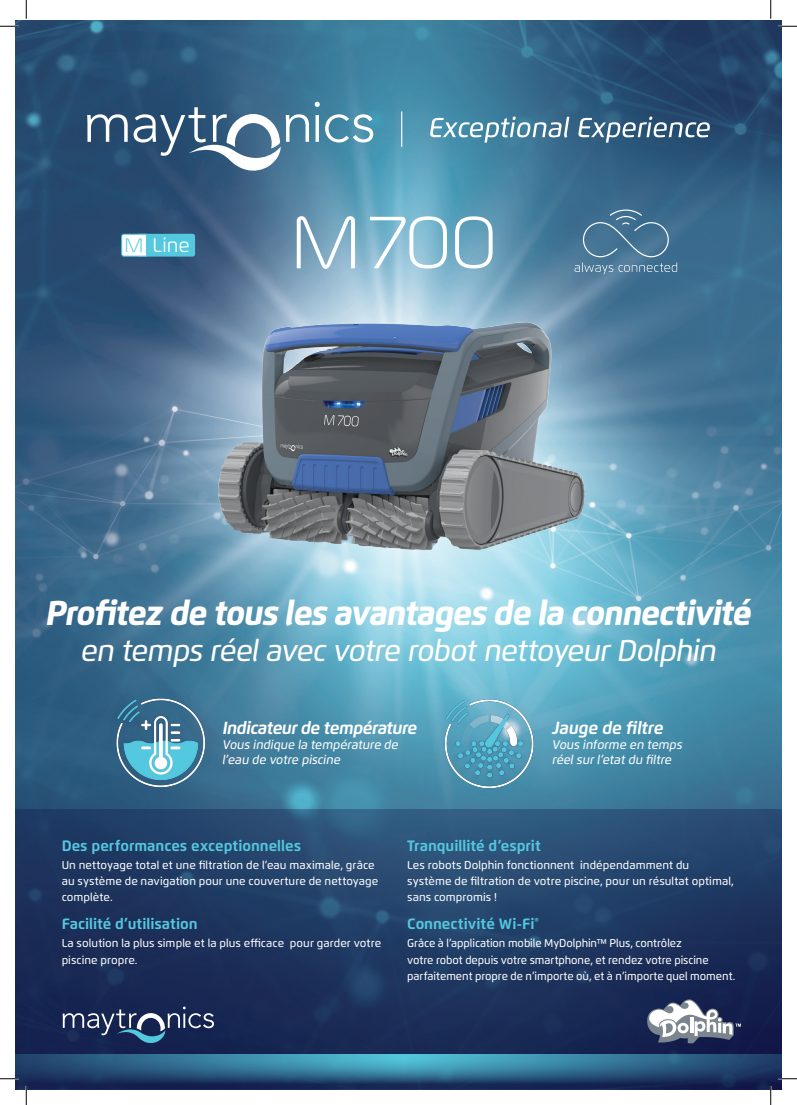
<style>
.page{position:relative;width:797px;height:1105px;background:#fff}
.page>*{position:absolute;margin:0;border:0;box-sizing:border-box;transform-origin:0 0}
.t1{font:300 73.5px "Magistral";color:#fff}
.t2{font:italic 800 34.38px "Flexo";letter-spacing:-.04em;color:#fff}
.t3{font:italic 500 30px "Flexo";letter-spacing:-.025em;color:#fff}
.t4{font:300 19.62px "Magistral";color:#54c8df}
.t5{font:19.5px "Flexo";color:#fff}
.t6{font:italic 700 17.5px "Flexo";letter-spacing:-.03em;color:#fff}
.t7{font:700 15px "Flexo";color:#54c8df}
.t8{font:italic 500 12.5px/15px "Flexo";letter-spacing:-.005em;color:#fff}
.t9{font:500 11.25px/16.2px "Flexo";letter-spacing:.005em;color:#fff}
.t10{font:700 8.75px "Flexo";color:#54c8df}
</style>
<div class="page">
<img style="left:16px;top:20px;width:765px;height:789px">
<svg style="left:16px;top:809px;width:765px;height:280px;background:#1f3862"></svg>
<hr style="left:401px;top:111px;width:1px;height:36px;background:#fff">
<svg style="left:430px;top:117px;width:279px;height:26px;background:#628ba5"></svg>
<svg style="left:87px;top:114px;width:41px;height:28px"></svg>
<svg style="left:315px;top:102px;width:58px;height:41px"></svg>
<svg style="left:134px;top:107px;width:175px;height:65px"></svg>
<svg style="left:604px;top:209px;width:73px;height:65px;background:#517c9a"></svg>
<svg style="left:121px;top:233px;width:74px;height:24px"></svg>
<img style="left:436px;top:690px;width:107px;height:107px">
<img style="left:106px;top:689px;width:107px;height:107px">
<svg style="left:16px;top:1055px;width:765px;height:29px;background:#2d6388"></svg>
<svg style="left:63px;top:1006px;width:151px;height:38px;background:#35466c"></svg>
<svg style="left:647px;top:999px;width:94px;height:44px"></svg>
<img style="left:201px;top:184px;width:403px;height:393px">
<svg style="left:0;top:25px;width:19px;height:2px"></svg>
<svg style="left:778px;top:25px;width:19px;height:2px"></svg>
<svg style="left:0;top:1078px;width:19px;height:1px"></svg>
<svg style="left:778px;top:1078px;width:19px;height:1px"></svg>
<svg style="left:25px;top:0;width:2px;height:19px"></svg>
<svg style="left:25px;top:1086px;width:2px;height:19px"></svg>
<svg style="left:770px;top:0;width:1px;height:19px"></svg>
<svg style="left:770px;top:1086px;width:1px;height:19px"></svg>
<h3 class="t4" style="left:125px;top:234px;width:20px">M</h3>
<h3 class="t5" style="left:152px;top:234px;width:39px">Line</h3>
<h1 class="t1" style="left:291px;top:198px;width:206px">M 700</h1>
<h2 class="t2" style="left:46px;top:591px;width:707px">Profitez de tous les avantages de la connectivité</h2>
<h3 class="t3" style="left:80px;top:632px;width:637px">en temps réel avec votre robot nettoyeur Dolphin</h3>
<h3 class="t6" style="left:222px;top:717px;width:196px">Indicateur de température</h3>
<p class="t8" style="left:222px;top:737px;width:177px">Vous indique la température de ’l eau de votre piscine</p>
<h3 class="t6" style="left:552px;top:717px;width:112px">Jauge de filtre</h3>
<p class="t8" style="left:552px;top:737px;width:131px">Vous informe en temps réel sur ’l etat du filtre</p>
<h3 class="t7" style="left:62px;top:836px;width:241px">Des performances exceptionnelles</h3>
<p class="t9" style="left:62px;top:857px;width:318px">Un nettoyage total et une filtration de ’l eau maximale, grâce au système de navigation pour une couverture de nettoyage complète.</p>
<h3 class="t7" style="left:62px;top:915px;width:137px">Facilité d’utilisation</h3>
<p class="t9" style="left:290px;top:935px;width:93px">pour garder votre</p>
<p class="t9" style="left:62px;top:935px;width:224px">La solution la plus simple et la plus efficace piscine propre.</p>
<h3 class="t7" style="left:407px;top:836px;width:135px">Tranquillité d’esprit</h3>
<p class="t9" style="left:580px;top:857px;width:111px">indépendamment du</p>
<p class="t9" style="left:407px;top:857px;width:328px">Les robots Dolphin fonctionnent<br>système de filtration de votre piscine, pour un résultat optimal, sans compromis !</p>
<p class="t10" style="left:534px;top:916px;width:6px">R</p>
<h3 class="t7" style="left:407px;top:915px;width:129px">Connectivité Wi-Fi</h3>
<p class="t9" style="left:407px;top:935px;width:329px">Grâce ’là application mobile MyDolphin™ Plus, contrôlez<br>votre robot depuis votre smartphone, et rendez votre piscine parfaitement propre de ’n importe où, et ’nà importe quel moment.</p>
</div>
